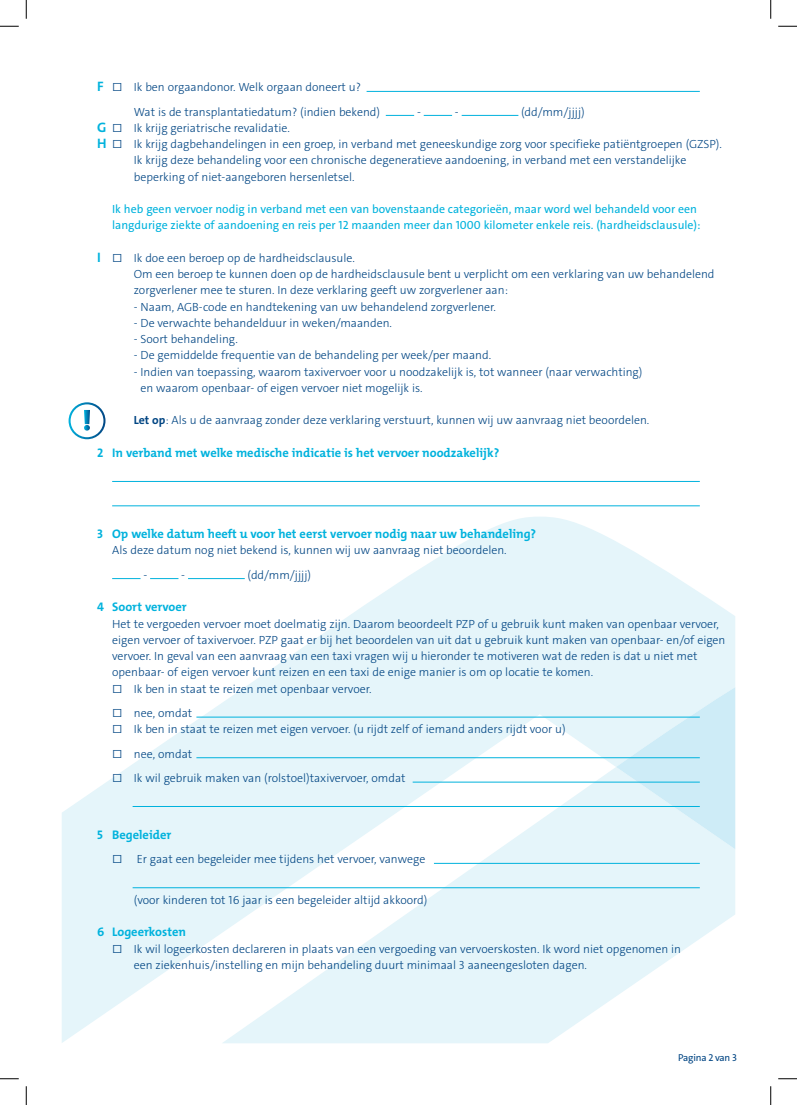
<style>
.page{position:relative;width:797px;height:1105px;background:#fff}
.page>*{position:absolute;margin:0;border:0;box-sizing:border-box;transform-origin:0 0}
.t1{font:700 12.5px "The Mix Os F";color:#00b2dd}
.t2{font:300 11.88px/16.2px "The Sans C4 s";color:#004583}
.t3{font:11.88px/16.2px "The Sans C4 s";color:#00b2dd}
.t4{font:10px "The Sans C4 s";letter-spacing:-.02em;color:#004583}
.s1{font-weight:700;font-size:13.75px;color:#00b2dd}
.s2{font-weight:700}
</style>
<div class="page">
<svg style="left:62px;top:517px;width:673px;height:526px;fill:#e5f5fa"></svg>
<svg style="left:222px;top:687px;width:513px;height:356px;fill:#e5f5fa"></svg>
<svg style="left:616px;top:687px;width:119px;height:162px;background:#d8f0f8"></svg>
<hr style="left:366px;top:91px;width:333px;height:1px;background:#00b2dd">
<hr style="left:112px;top:481px;width:587px;height:1px;background:#00b2dd">
<hr style="left:112px;top:506px;width:587px;height:1px;background:#00b2dd">
<hr style="left:196px;top:717px;width:503px;height:1px;background:#00b2dd">
<hr style="left:196px;top:757px;width:503px;height:1px;background:#00b2dd">
<hr style="left:412px;top:782px;width:287px;height:1px;background:#00b2dd">
<hr style="left:133px;top:806px;width:566px;height:1px;background:#00b2dd">
<hr style="left:434px;top:863px;width:265px;height:1px;background:#00b2dd">
<hr style="left:133px;top:887px;width:566px;height:1px;background:#00b2dd">
<svg style="left:386px;top:115px;width:28px;height:1px"></svg>
<svg style="left:424px;top:115px;width:28px;height:1px"></svg>
<hr style="left:461px;top:115px;width:57px;height:1px;background:#00b2dd">
<svg style="left:112px;top:578px;width:28px;height:1px"></svg>
<svg style="left:150px;top:578px;width:28px;height:1px"></svg>
<hr style="left:188px;top:578px;width:57px;height:1px;background:#00b2dd">
<svg style="left:69px;top:402px;width:36px;height:37px"></svg>
<svg style="left:0;top:25px;width:19px;height:2px"></svg>
<svg style="left:778px;top:25px;width:19px;height:2px"></svg>
<svg style="left:0;top:1078px;width:19px;height:1px"></svg>
<svg style="left:778px;top:1078px;width:19px;height:1px"></svg>
<svg style="left:25px;top:0;width:2px;height:19px"></svg>
<svg style="left:25px;top:1086px;width:2px;height:19px"></svg>
<svg style="left:770px;top:0;width:1px;height:19px"></svg>
<svg style="left:770px;top:1086px;width:1px;height:19px"></svg>
<p class="t2" style="left:134px;top:75px;width:248px;line-height:24.4px;text-indent:-37px"><span class="s1">F</span> ☐ Ik ben orgaandonor. Welk orgaan doneert u?<br>Wat is de transplantatiedatum? (indien bekend)</p>
<p class="t2" style="left:417px;top:104px;width:5px">-</p>
<p class="t2" style="left:455px;top:104px;width:5px">-</p>
<p class="t2" style="left:521px;top:104px;width:65px">(dd/mm/jjjj)</p>
<p class="t2" style="left:97px;top:120px;width:194px"><span class="s1">G</span> ☐ Ik krijg geriatrische revalidatie.</p>
<p class="t2" style="left:97px;top:136px;width:626px"><span class="s1">H</span> ☐ Ik krijg dagbehandelingen in een groep, in verband met geneeskundige zorg voor specifieke patiëntgroepen (GZSP).</p>
<p class="t2" style="left:134px;top:152px;width:554px">Ik krijg deze behandeling voor een chronische degeneratieve aandoening, in verband met een verstandelijke</p>
<p class="t2" style="left:134px;top:169px;width:222px">beperking of niet-aangeboren hersenletsel.</p>
<p class="t3" style="left:112px;top:201px;width:590px">Ik heb geen vervoer nodig in verband met een van bovenstaande categorieën, maar word wel behandeld voor een langdurige ziekte of aandoening en reis per 12 maanden meer dan 1000 kilometer enkele reis. (hardheidsclausule):</p>
<p class="t2" style="left:134px;top:250px;width:582px;text-indent:-37px"><span class="s1">I</span> ☐ Ik doe een beroep op de hardheidsclausule.<br>Om een beroep te kunnen doen op de hardheidsclausule bent u verplicht om een verklaring van uw behandelend zorgverlener mee te sturen. In deze verklaring geeft uw zorgverlener aan:</p>
<p class="t2" style="left:134px;top:299px;width:364px">- Naam, AGB-code en handtekening van uw behandelend zorgverlener.</p>
<p class="t2" style="left:134px;top:315px;width:260px">- De verwachte behandelduur in weken/maanden.</p>
<p class="t2" style="left:134px;top:331px;width:105px">- Soort behandeling.</p>
<p class="t2" style="left:134px;top:347px;width:359px">- De gemiddelde frequentie van de behandeling per week/per maand.</p>
<p class="t2" style="left:141px;top:364px;width:503px;text-indent:-7px">- Indien van toepassing, waarom taxivervoer voor u noodzakelijk is, tot wanneer (naar verwachting) en waarom openbaar- of eigen vervoer niet mogelijk is.</p>
<p class="t2" style="left:134px;top:412px;width:517px"><span class="s2">Let op</span>: Als u de aanvraag zonder deze verklaring verstuurt, kunnen wij uw aanvraag niet beoordelen.</p>
<p class="t1" style="left:97px;top:445px;width:404px">2 In verband met welke medische indicatie is het vervoer noodzakelijk?</p>
<p class="t1" style="left:97px;top:526px;width:440px">3 Op welke datum heeft u voor het eerst vervoer nodig naar uw behandeling?</p>
<p class="t2" style="left:143px;top:538px;width:365px;line-height:24.4px;text-indent:-31px">Als deze datum nog niet bekend is, kunnen wij uw aanvraag niet beoordelen. -</p>
<p class="t2" style="left:181px;top:567px;width:5px">-</p>
<p class="t2" style="left:248px;top:567px;width:65px">(dd/mm/jjjj)</p>
<p class="t1" style="left:97px;top:599px;width:91px">4 Soort vervoer</p>
<p class="t2" style="left:112px;top:615px;width:614px">Het te vergoeden vervoer moet doelmatig zijn. Daarom beoordeelt PZP of u gebruik kunt maken van openbaar vervoer, eigen vervoer of taxivervoer. PZP gaat er bij het beoordelen van uit dat u gebruik kunt maken van openbaar- en/of eigen vervoer. In geval van een aanvraag van een taxi vragen wij u hieronder te motiveren wat de reden is dat u niet met openbaar- of eigen vervoer kunt reizen en een taxi de enige manier is om op locatie te komen.<br>☐ Ik ben in staat te reizen met openbaar vervoer.</p>
<p class="t2" style="left:112px;top:705px;width:455px">☐ nee, omdat<br>☐ Ik ben in staat te reizen met eigen vervoer. (u rijdt zelf of iemand anders rijdt voor u)</p>
<p class="t2" style="left:112px;top:741px;width:295px;line-height:24.4px">☐ nee, omdat<br>☐ Ik wil gebruik maken van (rolstoel)taxivervoer, omdat</p>
<p class="t1" style="left:97px;top:826px;width:76px">5 Begeleider</p>
<p class="t2" style="left:112px;top:851px;width:315px">☐ Er gaat een begeleider mee tijdens het vervoer, vanwege</p>
<p class="t2" style="left:134px;top:892px;width:295px">(voor kinderen tot 16 jaar is een begeleider altijd akkoord)</p>
<p class="t1" style="left:97px;top:924px;width:90px">6 Logeerkosten</p>
<p class="t2" style="left:134px;top:940px;width:549px;text-indent:-22px">☐ Ik wil logeerkosten declareren in plaats van een vergoeding van vervoerskosten. Ik word niet opgenomen in een ziekenhuis/instelling en mijn behandeling duurt minimaal 3 aaneengesloten dagen.</p>
<p class="t4" style="left:678px;top:1051px;width:60px">Pagina 2 van 3</p>
</div>
